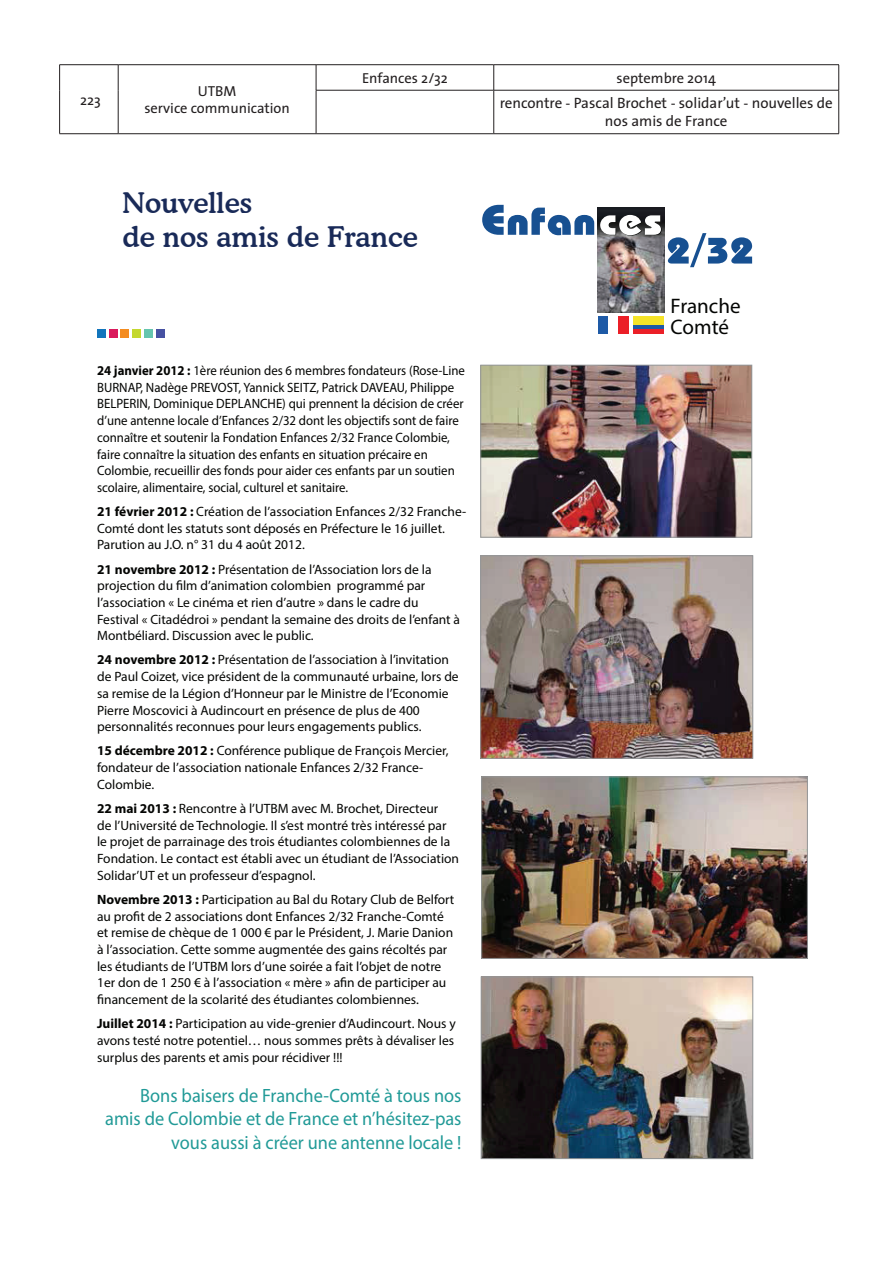
<style>
.page{position:relative;width:893px;height:1263px;background:#fff}
.page>*{position:absolute;margin:0;border:0;box-sizing:border-box;transform-origin:0 0}
.t1{font:500 28.35px/33.9px "Cooper BT";color:#192a58}
.t2{font:21px/21px "Myriad Pro";color:#040503}
.t3{font:19.35px/23.1px "Myriad Pro";color:#219a97;text-align:right;scale:.95 1}
.t4{font:15px/18px "The Sans";color:#231f20;text-align:center}
.t5{font:14.55px/17.4px "The Sans";color:#231f20;text-align:center}
.t6{font:13.5px/16.6px "Myriad Pro";color:#040503}
.t7{font:13.5px/16.6px "Myriad Pro";color:#040503;scale:.95 1}
.s1{font-weight:700}
</style>
<div class="page">
<hr style="left:59px;top:64px;width:59px;height:1px;background:#231f20">
<svg style="left:59px;top:65px;width:1px;height:25px"></svg>
<hr style="left:118px;top:64px;width:198px;height:1px;background:#231f20">
<svg style="left:118px;top:65px;width:1px;height:25px"></svg>
<hr style="left:59px;top:90px;width:1px;height:44px;background:#231f20">
<hr style="left:118px;top:90px;width:1px;height:44px;background:#231f20">
<hr style="left:59px;top:133px;width:59px;height:1px;background:#231f20">
<hr style="left:118px;top:133px;width:198px;height:1px;background:#231f20">
<hr style="left:316px;top:64px;width:178px;height:1px;background:#231f20">
<svg style="left:316px;top:65px;width:1px;height:25px"></svg>
<hr style="left:494px;top:64px;width:345px;height:1px;background:#231f20">
<svg style="left:493px;top:65px;width:1px;height:25px"></svg>
<svg style="left:838px;top:65px;width:1px;height:25px"></svg>
<hr style="left:316px;top:90px;width:178px;height:1px;background:#231f20">
<hr style="left:316px;top:90px;width:1px;height:44px;background:#231f20">
<hr style="left:494px;top:90px;width:345px;height:1px;background:#231f20">
<hr style="left:493px;top:90px;width:1px;height:44px;background:#231f20">
<hr style="left:838px;top:90px;width:1px;height:44px;background:#231f20">
<hr style="left:316px;top:133px;width:178px;height:1px;background:#231f20">
<hr style="left:494px;top:133px;width:345px;height:1px;background:#231f20">
<img style="left:483px;top:778px;width:323px;height:179px">
<div style="left:481px;top:776px;width:327px;height:183px;border:1px solid #939698"></div>
<img style="left:482px;top:367px;width:268px;height:168px">
<div style="left:480px;top:365px;width:272px;height:172px;border:1px solid #939698"></div>
<img style="left:483px;top:979px;width:268px;height:178px">
<div style="left:481px;top:977px;width:272px;height:182px;border:1px solid #939698"></div>
<img style="left:482px;top:557px;width:269px;height:200px">
<div style="left:480px;top:555px;width:273px;height:204px;border:1px solid #939698"></div>
<svg style="left:668px;top:233px;width:84px;height:34px"></svg>
<img style="left:597px;top:208px;width:67px;height:105px">
<svg style="left:482px;top:205px;width:112px;height:30px"></svg>
<svg style="left:600px;top:215px;width:62px;height:21px"></svg>
<div style="left:633px;top:316px;width:31px;height:9px;background:#f6e429"></div>
<div style="left:633px;top:325px;width:31px;height:5px;background:#1e5aa6"></div>
<hr style="left:633px;top:330px;width:31px;height:4px;background:#eb1f27">
<div style="left:598px;top:316px;width:10px;height:18px;background:#1e5aa6"></div>
<div style="left:618px;top:316px;width:10px;height:18px;background:#eb1f27"></div>
<div style="left:97px;top:329px;width:9px;height:9px;background:#1275bc"></div>
<div style="left:109px;top:329px;width:9px;height:9px;background:#da1a5c"></div>
<div style="left:121px;top:329px;width:8px;height:9px;background:#f48c20"></div>
<div style="left:132px;top:329px;width:9px;height:9px;background:#c4d82f"></div>
<div style="left:144px;top:329px;width:9px;height:9px;background:#65c5ae"></div>
<div style="left:156px;top:329px;width:9px;height:9px;background:#4651a2"></div>
<p class="t5" style="left:80px;top:90px;width:22px">223</p>
<p class="t5" style="left:144px;top:82px;width:147px">UTBM<br>service communication</p>
<p class="t5" style="left:362px;top:69px;width:87px">Enfances 2/32</p>
<p class="t5" style="left:617px;top:69px;width:101px">septembre 2014</p>
<p class="t4" style="left:500px;top:94px;width:335px">rencontre - Pascal Brochet - solidar’ut - nouvelles de nos amis de France</p>
<h1 class="t1" style="left:123px;top:186px;width:297px">Nouvelles<br>de nos amis de France</h1>
<p class="t7" style="left:97px;top:362px;width:389px"><span class="s1">24 janvier 2012 :</span> 1ère réunion des 6 membres fondateurs (Rose-Line BURNAP, Nadège PREVOST, Yannick SEITZ, Patrick DAVEAU, Philippe BELPERIN, Dominique DEPLANCHE) qui prennent la décision de créer d’une antenne locale d’Enfances 2/32 dont les objectifs sont de faire connaître et soutenir la Fondation Enfances 2/32 France Colombie, faire connaître la situation des enfants en situation précaire en Colombie, recueillir des fonds pour aider ces enfants par un soutien scolaire, alimentaire, social, culturel et sanitaire.</p>
<p class="t6" style="left:97px;top:503px;width:371px"><span class="s1">21 février 2012 :</span> Création de l’association Enfances 2/32 Franche-<br>Comté dont les statuts sont déposés en Préfecture le 16 juillet.<br>Parution au J.O. n° 31 du 4 août 2012.</p>
<p class="t6" style="left:97px;top:560px;width:364px"><span class="s1">21 novembre 2012 :</span> Présentation de l’Association lors de la projection du film d’animation colombien programmé par l’association « Le cinéma et rien d’autre » dans le cadre du Festival « Citadédroi » pendant la semaine des droits de l’enfant à Montbéliard. Discussion avec le public.</p>
<p class="t6" style="left:97px;top:651px;width:363px"><span class="s1">24 novembre 2012 :</span> Présentation de l’association à l’invitation de Paul Coizet, vice président de la communauté urbaine, lors de sa remise de la Légion d’Honneur par le Ministre de l’Economie Pierre Moscovici à Audincourt en présence de plus de 400 personnalités reconnues pour leurs engagements publics.</p>
<p class="t6" style="left:97px;top:742px;width:353px"><span class="s1">15 décembre 2012 :</span> Conférence publique de François Mercier, fondateur de l’association nationale Enfances 2/32 France-<br>Colombie.</p>
<p class="t6" style="left:97px;top:800px;width:363px"><span class="s1">22 mai 2013 :</span> Rencontre à l’UTBM avec M. Brochet, Directeur<br>de l’Université de Technologie. Il s’est montré très intéressé par le projet de parrainage des trois étudiantes colombiennes de la Fondation. Le contact est établi avec un étudiant de l’Association Solidar’UT et un professeur d’espagnol.</p>
<p class="t6" style="left:97px;top:891px;width:359px"><span class="s1">Novembre 2013 :</span> Participation au Bal du Rotary Club de Belfort au profit de 2 associations dont Enfances 2/32 Franche-Comté et remise de chèque de 1 000 € par le Président, J. Marie Danion à l’association. Cette somme augmentée des gains récoltés par les étudiants de l’UTBM lors d’une soirée a fait l’objet de notre 1er don de 1 250 € à l’association « mère » afin de participer au financement de la scolarité des étudiantes colombiennes.</p>
<p class="t6" style="left:97px;top:1015px;width:360px;text-align:justify"><span class="s1">Juillet 2014 :</span> Participation au vide-grenier d’Audincourt. Nous y avons testé notre potentiel… nous sommes prêts à dévaliser les surplus des parents et amis pour récidiver !!!</p>
<h3 class="t3" style="left:105px;top:1084px;width:377px">Bons baisers de Franche-Comté à tous nos amis de Colombie et de France et n’hésitez-pas vous aussi à créer une antenne locale !</h3>
<h2 class="t2" style="left:671px;top:295px;width:72px">Franche<br>Comté</h2>
</div>
